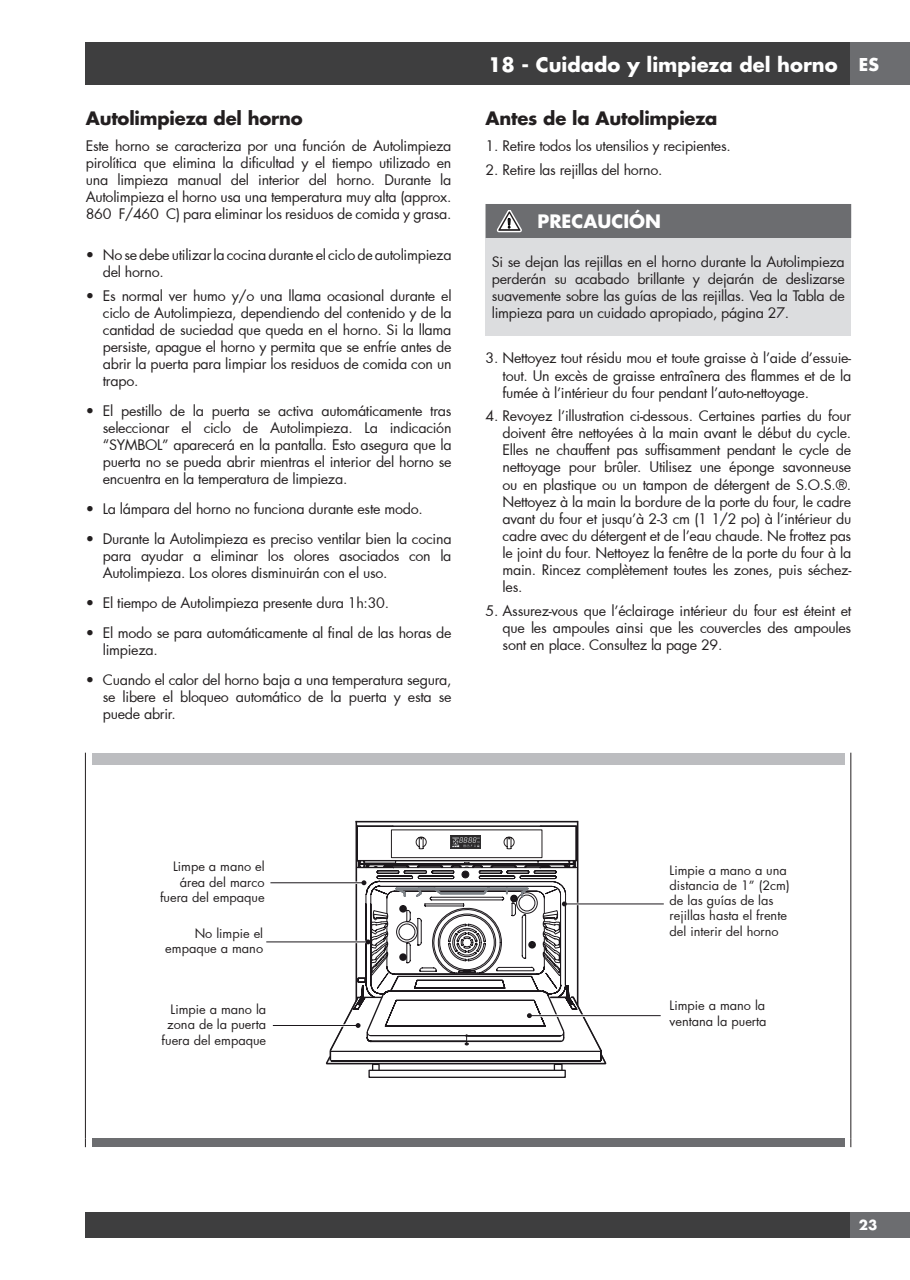
<style>
.page{position:relative;width:910px;height:1280px;background:#fff}
.page>*{position:absolute;margin:0;border:0;box-sizing:border-box;transform-origin:0 0}
.t1{font:700 19.5px "Futura Std";color:#fff}
.t2{font:700 18px "Futura Std";letter-spacing:-.01em;color:#231f20}
.t3{font:700 18px "Futura Std";color:#fff}
.t4{font:700 17.25px "Futura Std";color:#fff}
.t5{font:14.25px/17.1px "Futura";letter-spacing:-.02em;color:#231f20;text-align:justify}
.t6{font:700 13.5px "Futura Std";color:#fff}
.t7{font:12.75px/15.3px "Futura";color:#231f20;text-align:right}
</style>
<div class="page">
<div style="left:85px;top:43px;width:765px;height:42px;background:#3e3e3f"></div>
<div style="left:850px;top:43px;width:60px;height:42px;background:#6c6d70"></div>
<div style="left:85px;top:1212px;width:765px;height:25px;background:#3e3e3f"></div>
<div style="left:850px;top:1212px;width:60px;height:25px;background:#6c6d70"></div>
<hr style="left:85px;top:753px;width:1px;height:386px;background:#231f20">
<hr style="left:850px;top:753px;width:1px;height:386px;background:#231f20">
<div style="left:92px;top:753px;width:752px;height:11px;background:#bcbdc0"></div>
<hr style="left:270px;top:882px;width:94px;height:1px;background:#1b171b">
<hr style="left:266px;top:942px;width:102px;height:1px;background:#1b171b">
<hr style="left:273px;top:1025px;width:85px;height:1px;background:#1b171b">
<hr style="left:529px;top:1015px;width:132px;height:1px;background:#1b171b">
<hr style="left:564px;top:904px;width:100px;height:1px;background:#1b171b">
<div style="left:368px;top:1070px;width:198px;height:8px;border:1px solid #1b171b"></div>
<svg style="left:326px;top:821px;width:280px;height:252px"></svg>
<img style="left:450px;top:836px;width:30px;height:12px">
<div style="left:92px;top:1139px;width:752px;height:8px;background:#6c6d70"></div>
<div style="left:485px;top:238px;width:366px;height:97px;background:#dcdddf"></div>
<div style="left:485px;top:204px;width:366px;height:34px;background:#6c6d70"></div>
<p class="t2" style="left:86px;top:107px;width:219px">Autolimpieza del horno</p>
<p class="t5" style="left:86px;top:137px;width:367px">Este horno se caracteriza por una función de Autolimpieza pirolítica que elimina la dificultad y el tiempo utilizado en una limpieza manual del interior del horno. Durante la Autolimpieza el horno usa una temperatura muy alta (approx.<br>860 °F/460 °C) para eliminar los residuos de comida y grasa.</p>
<p class="t5" style="left:103px;top:246px;width:350px;text-indent:-17px">• No se debe utilizar la cocina durante el ciclo de autolimpieza del horno.</p>
<p class="t5" style="left:103px;top:287px;width:350px;text-indent:-17px">• Es normal ver humo y/o una llama ocasional durante el ciclo de Autolimpieza, dependiendo del contenido y de la cantidad de suciedad que queda en el horno. Si la llama persiste, apague el horno y permita que se enfríe antes de abrir la puerta para limpiar los residuos de comida con un trapo.</p>
<p class="t5" style="left:103px;top:402px;width:350px;text-indent:-17px">• El pestillo de la puerta se activa automáticamente tras seleccionar el ciclo de Autolimpieza. La indicación “SYMBOL” aparecerá en la pantalla. Esto asegura que la puerta no se pueda abrir mientras el interior del horno se encuentra en la temperatura de limpieza.</p>
<p class="t5" style="left:86px;top:500px;width:338px">• La lámpara del horno no funciona durante este modo.</p>
<p class="t5" style="left:103px;top:530px;width:350px;text-indent:-17px">• Durante la Autolimpieza es preciso ventilar bien la cocina para ayudar a eliminar los olores asociados con la Autolimpieza. Los olores disminuirán con el uso.</p>
<p class="t5" style="left:86px;top:594px;width:305px">• El tiempo de Autolimpieza presente dura 1h:30.</p>
<p class="t5" style="left:103px;top:624px;width:350px;text-indent:-17px">• El modo se para automáticamente al final de las horas de limpieza.</p>
<p class="t5" style="left:103px;top:671px;width:350px;text-indent:-17px">• Cuando el calor del horno baja a una temperatura segura, se libere el bloqueo automático de la puerta y esta se puede abrir.</p>
<h1 class="t1" style="left:488px;top:52px;width:351px">18 - Cuidado y limpieza del horno</h1>
<p class="t4" style="left:859px;top:53px;width:22px">ES</p>
<p class="t2" style="left:485px;top:107px;width:234px">Antes de la Autolimpieza</p>
<p class="t5" style="left:485px;top:137px;width:247px">1. Retire todos los utensilios y recipientes.</p>
<p class="t5" style="left:485px;top:161px;width:179px">2. Retire las rejillas del horno.</p>
<p class="t3" style="left:537px;top:210px;width:125px">PRECAUCIÓN</p>
<p class="t5" style="left:492px;top:253px;width:354px">Si se dejan las rejillas en el horno durante la Autolimpieza perderán su acabado brillante y dejarán de deslizarse suavemente sobre las guías de las rejillas. Vea la Tabla de limpieza para un cuidado apropiado, página 27.</p>
<p class="t5" style="left:503px;top:349px;width:350px;text-indent:-17px">3. Nettoyez tout résidu mou et toute graisse à l’aide d’essuie&shy;tout. Un excès de graisse entraînera des flammes et de la fumée à l’intérieur du four pendant l’auto-nettoyage.</p>
<p class="t5" style="left:503px;top:407px;width:350px;text-indent:-17px">4. Revoyez l’illustration ci-dessous. Certaines parties du four doivent être nettoyées à la main avant le début du cycle.<br>Elles ne chauffent pas suffisamment pendant le cycle de nettoyage pour brûler. Utilisez une éponge savonneuse ou en plastique ou un tampon de détergent de S.O.S.®.<br>Nettoyez à la main la bordure de la porte du four, le cadre avant du four et jusqu’à 2-3 cm (1 1/2 po) à l’intérieur du cadre avec du détergent et de l’eau chaude. Ne frottez pas le joint du four. Nettoyez la fenêtre de la porte du four à la main. Rincez complètement toutes les zones, puis séchez&shy;les.</p>
<p class="t5" style="left:503px;top:602px;width:350px;text-indent:-17px">5. Assurez-vous que l’éclairage intérieur du four est éteint et que les ampoules ainsi que les couvercles des ampoules sont en place. Consultez la page 29.</p>
<p class="t7" style="left:160px;top:859px;width:106px">Limpe a mano el área del marco fuera del empaque</p>
<p class="t7" style="left:670px;top:862px;width:122px;text-align:left">Limpie a mano a una distancia de 1” (2cm) de las guías de las rejillas hasta el frente del interir del horno</p>
<p class="t7" style="left:165px;top:925px;width:99px">No limpie el empaque a mano</p>
<p class="t7" style="left:162px;top:1001px;width:106px">Limpie a mano la zona de la puerta fuera del empaque</p>
<p class="t7" style="left:670px;top:998px;width:99px;text-align:left">Limpie a mano la ventana la puerta</p>
<p class="t6" style="left:859px;top:1216px;width:20px">23</p>
</div>
